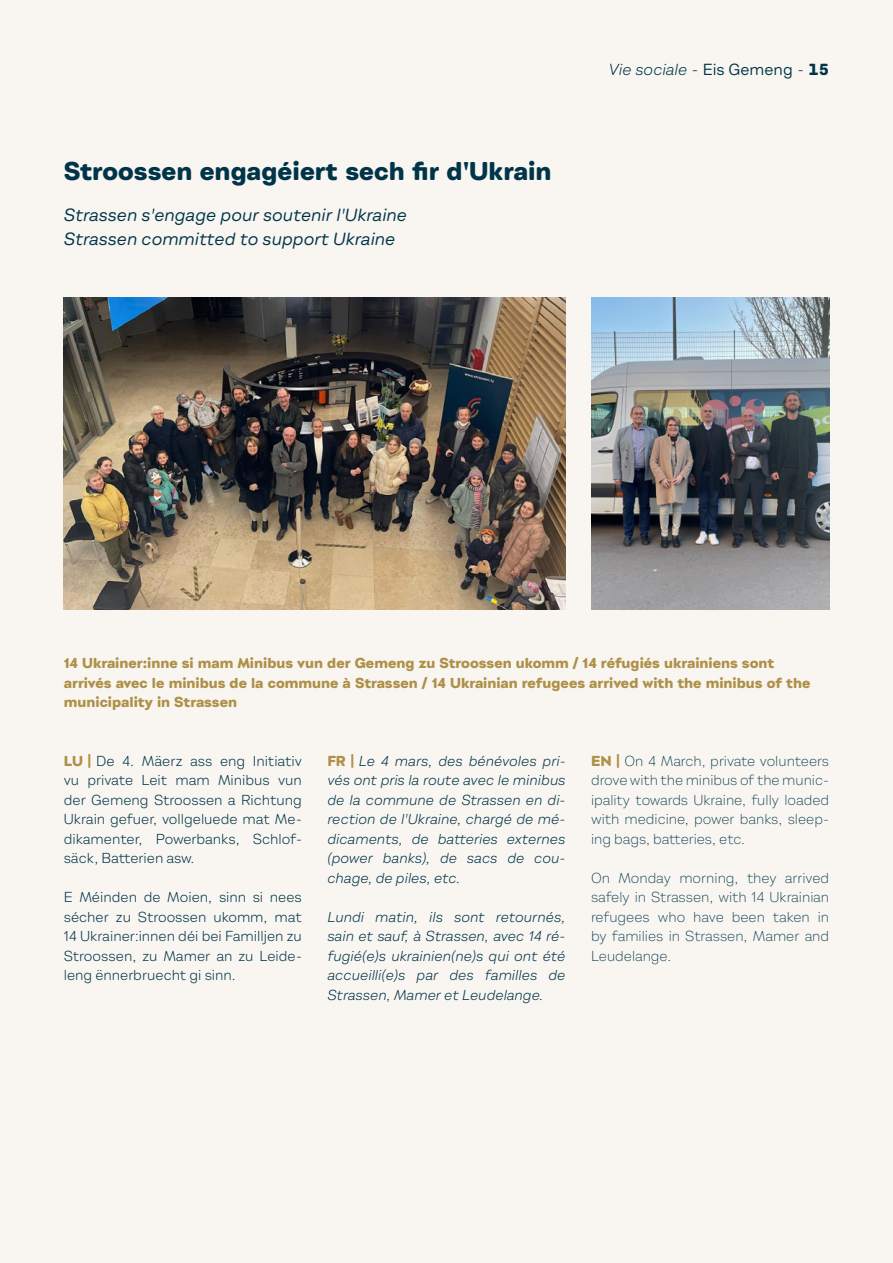
<style>
.page{position:relative;width:893px;height:1263px;background:#f9f6f1}
.page>*{position:absolute;margin:0;border:0;box-sizing:border-box;transform-origin:0 0}
.t1{font:800 24px "Montreux GS";color:#003549}
.t2{font:italic 16.5px/23.7px "Montreux GS";color:#003549}
.t3{font:italic 15px "Montreux GS";color:#003549}
.t4{font:italic 13.5px/19.5px "Montreux GS";color:#003549;text-align:justify}
.t5{font:13.5px/19.5px "Montreux GS";color:#003549;text-align:justify}
.t6{font:300 13.5px/19.5px "Montreux GS";color:#003549;text-align:justify}
.t7{font:800 13.5px/19.5px "Montreux GS";color:#af9049}
.s1{font-style:normal}
.s2{font-weight:800;font-style:normal}
.s3{font-weight:800;color:#af9049}
.s4{font-weight:800;font-style:normal;color:#af9049}
</style>
<div class="page">
<img style="left:64px;top:298px;width:502px;height:312px">
<img style="left:591px;top:298px;width:238px;height:312px">
<h1 class="t1" style="left:64px;top:155px;width:489px">Stroossen engagéiert sech fir d'Ukrain</h1>
<p class="t2" style="left:64px;top:203px;width:345px">Strassen s'engage pour soutenir l'Ukraine<br>Strassen committed to support Ukraine</p>
<p class="t3" style="left:609px;top:61px;width:222px">Vie sociale <span class="s1">-</span> <span class="s1">Eis Gemeng</span> <span class="s1">-</span> <span class="s2">15</span></p>
<p class="t7" style="left:64px;top:654px;width:748px">14 Ukrainer:inne si mam Minibus vun der Gemeng zu Stroossen ukomm / 14 réfugiés ukrainiens sont arrivés avec le minibus de la commune à Strassen / 14 Ukrainian refugees arrived with the minibus of the municipality in Strassen</p>
<p class="t5" style="left:64px;top:751px;width:240px"><span class="s3">LU |</span> De 4. Mäerz ass eng Initiativ vu private Leit mam Minibus vun der Gemeng Stroossen a Richtung Ukrain gefuer, vollgeluede mat Me&shy;dikamenter, Powerbanks, Schlof&shy;säck, Batterien asw.</p>
<p class="t5" style="left:64px;top:887px;width:240px">E Méinden de Moien, sinn si nees sécher zu Stroossen ukomm, mat 14 Ukrainer:innen déi bei Familljen zu Stroossen, zu Mamer an zu Leide&shy;leng ënnerbruecht gi sinn.</p>
<p class="t4" style="left:327px;top:751px;width:240px"><span class="s4">FR |</span> Le 4 mars, des bénévoles pri&shy;vés ont pris la route avec le minibus de la commune de Strassen en di&shy;rection de l'Ukraine, chargé de mé&shy;dicaments, de batteries externes (power banks), de sacs de cou&shy;chage, de piles, etc.</p>
<p class="t4" style="left:327px;top:907px;width:240px">Lundi matin, ils sont retournés, sain et sauf, à Strassen, avec 14 ré&shy;fugié(e)s ukrainien(ne)s qui ont été accueilli(e)s par des familles de Strassen, Mamer et Leudelange.</p>
<p class="t6" style="left:591px;top:751px;width:240px"><span class="s3">EN |</span> On 4 March, private volunteers drove with the minibus of the munic&shy;ipality towards Ukraine, fully loaded with medicine, power banks, sleep&shy;ing bags, batteries, etc.</p>
<p class="t6" style="left:591px;top:868px;width:240px">On Monday morning, they arrived safely in Strassen, with 14 Ukrainian refugees who have been taken in by families in Strassen, Mamer and Leudelange.</p>
</div>
